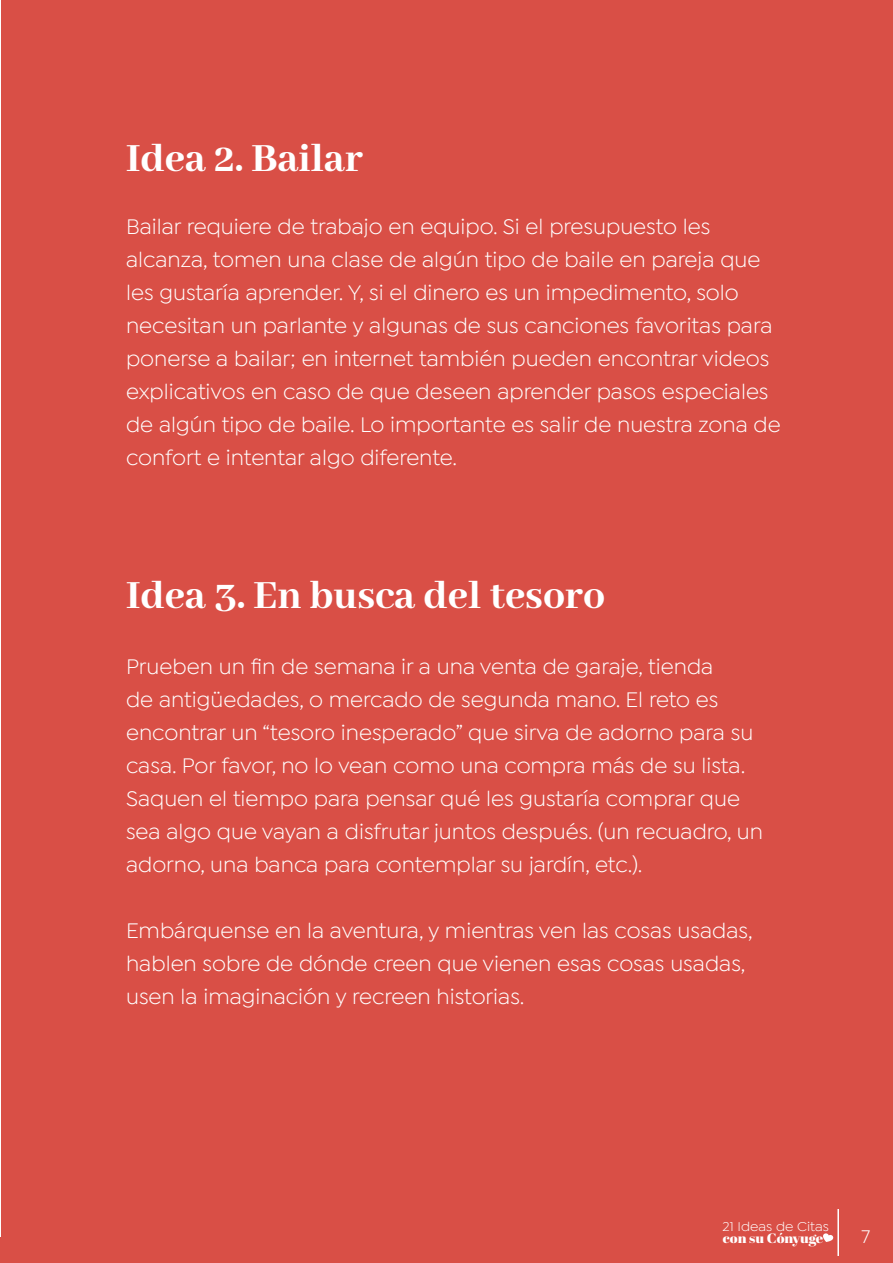
<style>
.page{position:relative;width:893px;height:1263px;background:#fff}
.page>*{position:absolute;margin:0;border:0;box-sizing:border-box;transform-origin:0 0}
.t1{font:800 43.5px "Abhaya Libre";color:#fff}
.t2{font:22.5px/33px "Isidora Sans";color:#fff}
.t3{font:19.5px "Isidora Sans";color:#fff}
.t4{font:13.65px "Isidora Sans";color:#fff;scale:1.06 1}
.t5{font:13.65px "Abril Fatface";color:#fff;scale:1.06 1}
</style>
<div class="page">
<div style="left:1px;top:0;width:892px;height:1263px;background:#d94f46"></div>
<hr style="left:837px;top:1209px;width:2px;height:47px;background:#fff">
<svg style="left:823px;top:1233px;width:11px;height:9px"></svg>
<div style="left:0;top:1238px;width:52px;height:25px;background:#d94f46"></div>
<h1 class="t1" style="left:126px;top:135px;width:238px">Idea 2. Bailar</h1>
<p class="t2" style="left:126px;top:210px;width:656px">Bailar requiere de trabajo en equipo. Si el presupuesto les alcanza, tomen una clase de algún tipo de baile en pareja que les gustaría aprender. Y, si el dinero es un impedimento, solo necesitan un parlante y algunas de sus canciones favoritas para ponerse a bailar; en internet también pueden encontrar videos explicativos en caso de que deseen aprender pasos especiales de algún tipo de baile. Lo importante es salir de nuestra zona de confort e intentar algo diferente.</p>
<h1 class="t1" style="left:126px;top:571px;width:481px">Idea 3. En busca del tesoro</h1>
<p class="t2" style="left:126px;top:649px;width:639px">Prueben un fin de semana ir a una venta de garaje, tienda<br>de antigüedades, o mercado de segunda mano. El reto es encontrar un “tesoro inesperado” que sirva de adorno para su casa. Por favor, no lo vean como una compra más de su lista.<br>Saquen el tiempo para pensar qué les gustaría comprar que sea algo que vayan a disfrutar juntos después. (un recuadro, un adorno, una banca para contemplar su jardín, etc.).</p>
<p class="t2" style="left:126px;top:913px;width:628px">Embárquense en la aventura, y mientras ven las cosas usadas, hablen sobre de dónde creen que vienen esas cosas usadas, usen la imaginación y recreen historias.</p>
<p class="t4" style="left:723px;top:1219px;width:102px">21 Ideas de Citas</p>
<p class="t5" style="left:723px;top:1229px;width:96px">con su Cónyuge</p>
<p class="t3" style="left:862px;top:1225px;width:10px">7</p>
</div>
